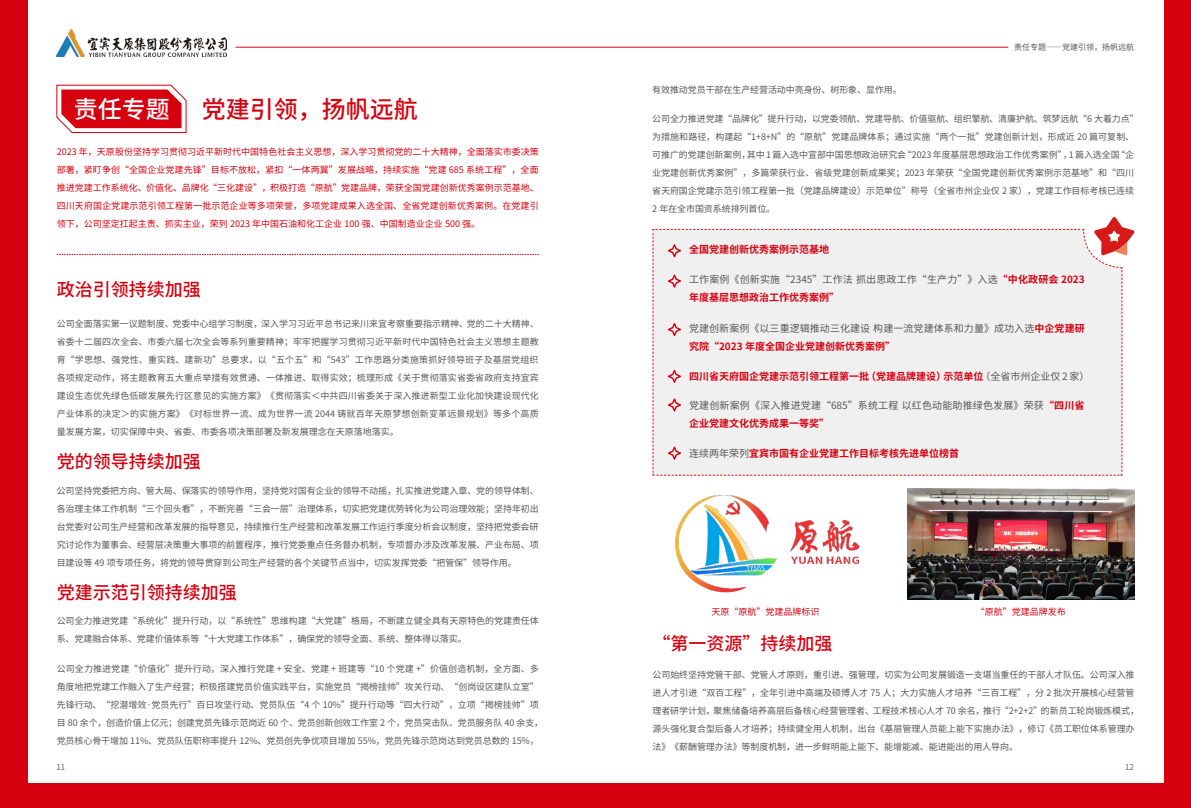
<style>
.page{position:relative;width:1191px;height:808px;background:#d7000f}
.page>*{position:absolute;margin:0;border:0;box-sizing:border-box;transform-origin:0 0}
.t1{font:500 24px "Source Han Sans CN";color:#d7000f}
.t2{font:500 24px "Source Han Sans CN";color:#fff}
.t3{font:500 18px "Source Han Sans CN";color:#d7000f}
.t4{font:10px/18px "Source Han Sans CN";letter-spacing:.015em;color:#595757}
.t5{font:700 10px "Source Han Sans CN";color:#d7000f}
.t6{font:9px/18px "Source Han Sans CN";letter-spacing:-.01em;color:#595757}
.t7{font:9px/18px "Source Han Sans CN";color:#d7000f;text-align:justify}
.t8{font:8px "Source Han Sans CN";color:#595757}
.t9{font:8px "Source Han Sans CN";color:#595757}
.s1{font-weight:700;color:#d7000f}
.s2{font-weight:400;color:#595757}
</style>
<div class="page">
<div style="left:28px;top:0;width:1135px;height:782px;background:#fff"></div>
<svg style="left:57px;top:85px;width:129px;height:48px"></svg>
<svg style="left:57px;top:254px;width:482px;height:1px"></svg>
<svg style="left:652px;top:217px;width:482px;height:259px"></svg>
<img style="left:675px;top:495px;width:185px;height:98px">
<img style="left:907px;top:488px;width:227px;height:111px">
<hr style="left:235px;top:47px;width:773px;height:1px;background:#d7000f">
<img style="left:57px;top:30px;width:170px;height:26px">
<h1 class="t2" style="left:74px;top:96px;width:97px">责任专题</h1>
<h1 class="t1" style="left:202px;top:96px;width:218px">党建引领，扬帆远航</h1>
<p class="t7" style="left:57px;top:143px;width:483px">2023 年，天原股份坚持学习贯彻习近平新时代中国特色社会主义思想，深入学习贯彻党的二十大精神，全面落实市委决策部署，紧盯争创“全国企业党建先锋”目标不放松，紧扣“一体两翼”发展战略，持续实施“党建 685 系统工程”，全面推进党建工作系统化、价值化、品牌化“三化建设”，积极打造“原航”党建品牌，荣获全国党建创新优秀案例示范基地、四川天府国企党建示范引领工程第一批示范企业等多项荣誉，多项党建成果入选全国、全省党建创新优秀案例。在党建引领下，公司坚定扛起主责、抓实主业，荣列 2023 年中国石油和化工企业 100 强、中国制造业企业 500 强。</p>
<h2 class="t3" style="left:57px;top:279px;width:145px">政治引领持续加强</h2>
<p class="t6" style="left:57px;top:315px;width:484px;text-align:justify">公司全面落实第一议题制度、党委中心组学习制度，深入学习习近平总书记来川来宜考察重要指示精神、党的二十大精神、省委十二届四次全会、市委六届七次全会等系列重要精神；牢牢把握学习贯彻习近平新时代中国特色社会主义思想主题教育“学思想、强党性、重实践、建新功”总要求，以“五个五”和“543”工作思路分类施策抓好领导班子及基层党组织各项规定动作，将主题教育五大重点举措有效贯通、一体推进、取得实效；梳理形成《关于贯彻落实省委省政府支持宜宾建设生态优先绿色低碳发展先行区意见的实施方案》《贯彻落实＜中共四川省委关于深入推进新型工业化加快建设现代化产业体系的决定＞的实施方案》《对标世界一流、成为世界一流 2044 铸就百年天原梦想创新变革远景规划》等多个高质量发展方案，切实保障中央、省委、市委各项决策部署及新发展理念在天原落地落实。</p>
<h2 class="t3" style="left:57px;top:451px;width:145px">党的领导持续加强</h2>
<p class="t6" style="left:57px;top:482px;width:483px;text-align:justify">公司坚持党委把方向、管大局、保落实的领导作用，坚持党对国有企业的领导不动摇，扎实推进党建入章、党的领导体制、各治理主体工作机制“三个回头看”，不断完善“三会一层”治理体系，切实把党建优势转化为公司治理效能；坚持年初出台党委对公司生产经营和改革发展的指导意见，持续推行生产经营和改革发展工作运行季度分析会议制度，坚持把党委会研究讨论作为董事会、经营层决策重大事项的前置程序，推行党委重点任务督办机制，专项督办涉及改革发展、产业布局、项目建设等 49 项专项任务，将党的领导贯穿到公司生产经营的各个关键节点当中，切实发挥党委“把管保”领导作用。</p>
<h2 class="t3" style="left:57px;top:582px;width:181px">党建示范引领持续加强</h2>
<p class="t8" style="left:1014px;top:43px;width:121px">责任专题——党建引领，扬帆远航</p>
<p class="t6" style="left:652px;top:81px;width:251px">有效推动党员干部在生产经营活动中亮身份、树形象、显作用。</p>
<p class="t6" style="left:652px;top:110px;width:488px">公司全力推进党建“品牌化”提升行动，以党委领航、党建导航、价值驱航、组织擎航、清廉护航、筑梦远航“6 大着力点”为措施和路径，构建起“1+8+N”的“原航”党建品牌体系；通过实施“两个一批”党建创新计划，形成近 20 篇可复制、可推广的党建创新案例，其中 1 篇入选中宣部中国思想政治研究会“2023 年度基层思想政治工作优秀案例”，1 篇入选全国“企业党建创新优秀案例”，多篇荣获行业、省级党建创新成果奖；2023 年荣获“全国党建创新优秀案例示范基地”和“四川省天府国企党建示范引领工程第一批（党建品牌建设）示范单位”称号（全省市州企业仅 2 家），党建工作目标考核已连续2 年在全市国资系统排列首位。</p>
<p class="t5" style="left:689px;top:244px;width:141px">全国党建创新优秀案例示范基地</p>
<p class="t4" style="left:689px;top:271px;width:397px">工作案例《创新实施“2345”工作法 抓出思政工作“生产力”》入选<span class="s1">“中化政研会 2023年度基层思想政治工作优秀案例”</span></p>
<p class="t4" style="left:689px;top:319px;width:397px">党建创新案例《以三重逻辑推动三化建设 构建一流党建体系和力量》成功入选<span class="s1">中企党建研究院“2023 年度全国企业党建创新优秀案例”</span></p>
<p class="t5" style="left:689px;top:371px;width:402px">四川省天府国企党建示范引领工程第一批（党建品牌建设）示范单位<span class="s2">（全省市州企业仅 2 家）</span></p>
<p class="t4" style="left:689px;top:396px;width:397px">党建创新案例《深入推进党建“685”系统工程 以红色动能助推绿色发展》荣获<span class="s1">“四川省企业党建文化优秀成果一等奖”</span></p>
<p class="t5" style="left:689px;top:448px;width:271px"><span class="s2">连续两年荣列</span>宜宾市国有企业党建工作目标考核先进单位榜首</p>
<p class="t7" style="left:711px;top:603px;width:109px">天原“原航”党建品牌标识</p>
<p class="t7" style="left:976px;top:603px;width:91px">“原航”党建品牌发布</p>
<p class="t6" style="left:57px;top:612px;width:484px">公司全力推进党建“系统化”提升行动，以“系统性”思维构建“大党建”格局，不断建立健全具有天原特色的党建责任体系、党建融合体系、党建价值体系等“十大党建工作体系”，确保党的领导全面、系统、整体得以落实。</p>
<p class="t6" style="left:57px;top:659px;width:488px">公司全力推进党建“价值化”提升行动，深入推行党建 + 安全、党建 + 班建等“10 个党建 +”价值创造机制，全方面、多角度地把党建工作融入了生产经营；积极搭建党员价值实践平台，实施党员“揭榜挂帅”攻关行动、“创岗设区建队立室”先锋行动、“挖潜增效·党员先行”百日攻坚行动、党员队伍“4 个 10%”提升行动等“四大行动”，立项“揭榜挂帅”项目 80 余个，创造价值上亿元；创建党员先锋示范岗近 60 个、党员创新创效工作室 2 个，党员突击队、党员服务队 40 余支，党员核心骨干增加 11%、党员队伍职称率提升 12%、党员创先争优项目增加 55%，党员先锋示范岗达到党员总数的 15%，</p>
<p class="t6" style="left:652px;top:666px;width:488px">公司始终坚持党管干部、党管人才原则，重引进、强管理，切实为公司发展锻造一支堪当重任的干部人才队伍。公司深入推进人才引进“双百工程”，全年引进中高端及硕博人才 75 人；大力实施人才培养“三百工程”，分 2 批次开展核心经营管理者研学计划，聚焦储备培养高层后备核心经营管理者、工程技术核心人才 70 余名，推行“2+2+2”的新员工轮岗锻炼模式，源头强化复合型后备人才培养；持续健全用人机制，出台《基层管理人员能上能下实施办法》，修订《员工职位体系管理办法》《薪酬管理办法》等制度机制，进一步鲜明能上能下、能增能减、能进能出的用人导向。</p>
<h2 class="t3" style="left:652px;top:633px;width:181px">“第一资源”持续加强</h2>
<p class="t9" style="left:57px;top:762px;width:10px">11</p>
<p class="t9" style="left:1125px;top:762px;width:10px">12</p>
</div>
